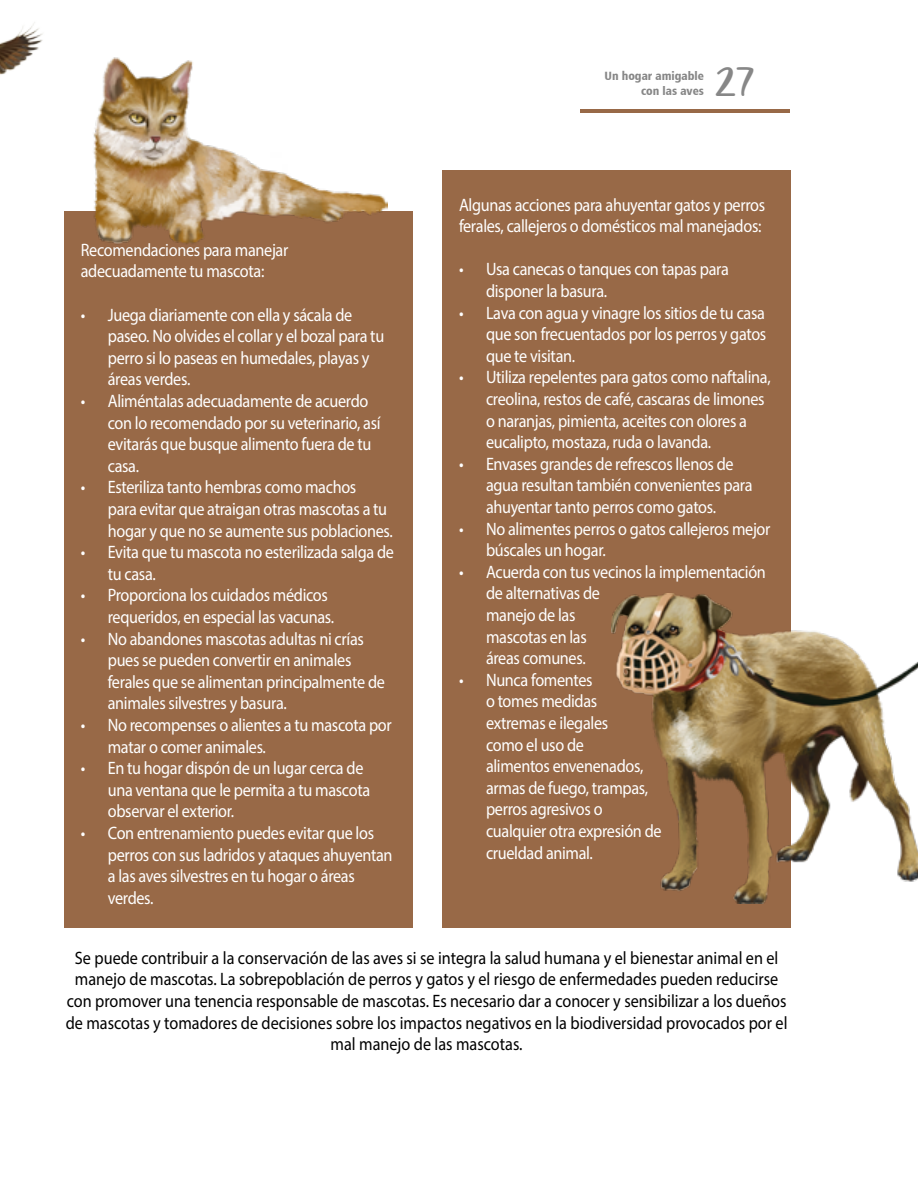
<style>
.page{position:relative;width:918px;height:1188px;background:#fff}
.page>*{position:absolute;margin:0;border:0;box-sizing:border-box;transform-origin:0 0}
.t1{font:42px "October Moon";color:#878787}
.t2{font:18px/21.6px "Myriad Pro";letter-spacing:-.02em;color:#fff;scale:.9 1}
.t3{font:18px/21.6px "Myriad Pro";color:#000;text-align:center;scale:.9 1}
.t4{font:12px/14.4px "Humanist 777 BT Black Condensed B";color:#878787;text-align:right}
</style>
<div class="page">
<div style="left:442px;top:170px;width:348px;height:758px;background:#986947"></div>
<div style="left:64px;top:211px;width:348px;height:717px;background:#986947"></div>
<hr style="left:580px;top:110px;width:210px;height:3px;background:#986947">
<img style="left:0;top:22px;width:43px;height:53px">
<img style="left:93px;top:57px;width:294px;height:188px">
<img style="left:612px;top:594px;width:306px;height:310px">
<p class="t2" style="left:81px;top:239px;width:232px">Recomendaciones para manejar adecuadamente tu mascota:</p>
<p class="t2" style="left:108px;top:303px;width:309px;text-indent:-27px">• Juega diariamente con ella y sácala de paseo. No olvides el collar y el bozal para tu perro si lo paseas en humedales, playas y áreas verdes.</p>
<p class="t2" style="left:108px;top:390px;width:305px;text-indent:-27px">• Aliméntalas adecuadamente de acuerdo con lo recomendado por su veterinario, así evitarás que busque alimento fuera de tu casa.</p>
<p class="t2" style="left:108px;top:476px;width:318px;text-indent:-27px">• Esteriliza tanto hembras como machos<br>para evitar que atraigan otras mascotas a tu hogar y que no se aumente sus poblaciones.</p>
<p class="t2" style="left:108px;top:541px;width:320px;text-indent:-27px">• Evita que tu mascota no esterilizada salga de tu casa.</p>
<p class="t2" style="left:108px;top:584px;width:253px;text-indent:-27px">• Proporciona los cuidados médicos requeridos, en especial las vacunas.</p>
<p class="t2" style="left:108px;top:627px;width:309px;text-indent:-27px">• No abandones mascotas adultas ni crías pues se pueden convertir en animales ferales que se alimentan principalmente de animales silvestres y basura.</p>
<p class="t2" style="left:108px;top:714px;width:317px;text-indent:-27px">• No recompenses o alientes a tu mascota por matar o comer animales.</p>
<p class="t2" style="left:108px;top:757px;width:293px;text-indent:-27px">• En tu hogar dispón de un lugar cerca de una ventana que le permita a tu mascota observar el exterior.</p>
<p class="t2" style="left:108px;top:822px;width:318px;text-indent:-27px">• Con entrenamiento puedes evitar que los perros con sus ladridos y ataques ahuyentan a las aves silvestres en tu hogar o áreas verdes.</p>
<p class="t4" style="left:604px;top:69px;width:101px">Un hogar amigable con las aves</p>
<h1 class="t1" style="left:715px;top:57px;width:41px">27</h1>
<p class="t2" style="left:459px;top:194px;width:342px">Algunas acciones para ahuyentar gatos y perros ferales, callejeros o domésticos mal manejados:</p>
<p class="t2" style="left:486px;top:258px;width:271px;text-indent:-27px">• Usa canecas o tanques con tapas para disponer la basura.</p>
<p class="t2" style="left:486px;top:302px;width:313px;text-align:justify;text-indent:-27px">• Lava con agua y vinagre los sitios de tu casa que son frecuentados por los perros y gatos que te visitan.</p>
<p class="t2" style="left:486px;top:366px;width:318px;text-indent:-27px">• Utiliza repelentes para gatos como naftalina, creolina, restos de café, cascaras de limones o naranjas, pimienta, aceites con olores a eucalipto, mostaza, ruda o lavanda.</p>
<p class="t2" style="left:486px;top:453px;width:298px;text-indent:-27px">• Envases grandes de refrescos llenos de agua resultan también convenientes para ahuyentar tanto perros como gatos.</p>
<p class="t2" style="left:486px;top:518px;width:318px;text-indent:-27px">• No alimentes perros o gatos callejeros mejor búscales un hogar.</p>
<p class="t2" style="left:486px;top:561px;width:313px;text-indent:-27px">• Acuerda con tus vecinos la implementación de alternativas de<br>manejo de las<br>mascotas en las<br>áreas comunes.</p>
<p class="t2" style="left:486px;top:669px;width:197px;text-indent:-27px">• Nunca fomentes<br>o tomes medidas extremas e ilegales<br>como el uso de<br>alimentos envenenados, armas de fuego, trampas, perros agresivos o cualquier otra expresión de crueldad animal.</p>
<p class="t3" style="left:66px;top:947px;width:804px">Se puede contribuir a la conservación de las aves si se integra la salud humana y el bienestar animal en el manejo de mascotas. La sobrepoblación de perros y gatos y el riesgo de enfermedades pueden reducirse con promover una tenencia responsable de mascotas. Es necesario dar a conocer y sensibilizar a los dueños de mascotas y tomadores de decisiones sobre los impactos negativos en la biodiversidad provocados por el mal manejo de las mascotas.</p>
</div>
